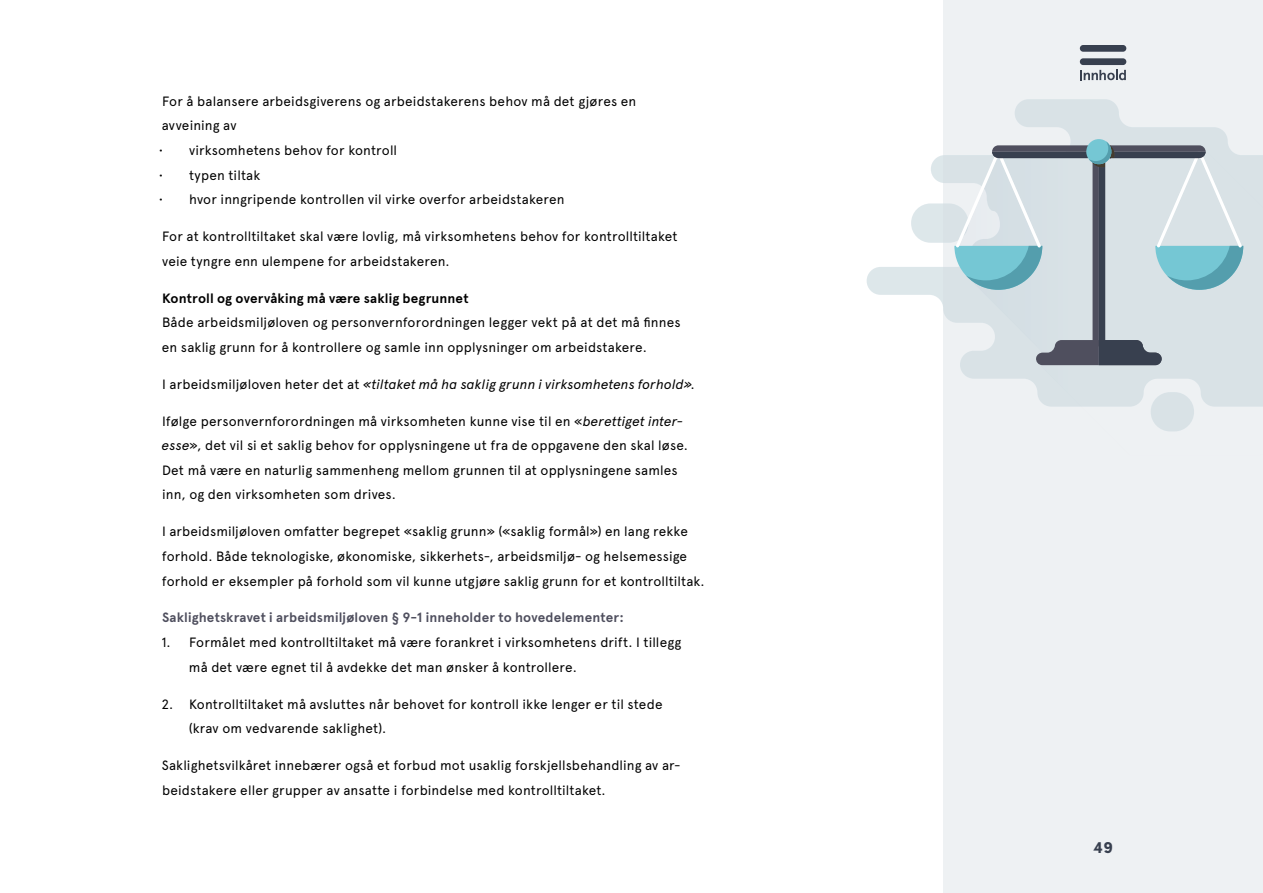
<style>
.page{position:relative;width:1263px;height:893px;background:#fff}
.page>*{position:absolute;margin:0;border:0;box-sizing:border-box;transform-origin:0 0}
.t1{font:700 16.5px "Sofia Pro";color:#38404f}
.t2{font:13.5px/24.6px "Apercu";letter-spacing:.01em;color:#000}
.t3{font:italic 13.5px "Apercu";color:#000}
.t4{font:700 13.5px "Apercu";letter-spacing:.01em;color:#4f4f5e}
.t5{font:700 13.5px "Apercu";letter-spacing:.01em;color:#000}
.s1{font-style:normal}
.s2{font-style:italic}
</style>
<div class="page">
<div style="left:943px;top:0;width:320px;height:893px;background:#eef1f3"></div>
<svg style="left:867px;top:99px;width:361px;height:223px"></svg>
<div style="left:1080px;top:58px;width:46px;height:7px;background:#38404f;border-radius:3px"></div>
<div style="left:1080px;top:45px;width:46px;height:7px;background:#38404f;border-radius:3px"></div>
<svg style="left:1080px;top:70px;width:46px;height:10px"></svg>
<div style="left:959px;top:150px;width:304px;height:305px;background:linear-gradient(to bottom,#d5dfe3,#e5ebee)"></div>
<div style="left:1086px;top:139px;width:25px;height:25px;background:#75c7d4;border-radius:50%"></div>
<svg style="left:954px;top:141px;width:289px;height:224px"></svg>
<p class="t2" style="left:162px;top:89px;width:476px">For å balansere arbeidsgiverens og arbeidstakerens behov må det gjøres en avveining av</p>
<p class="t2" style="left:158px;top:138px;width:241px">• virksomhetens behov for kontroll</p>
<p class="t2" style="left:158px;top:163px;width:104px">• typen tiltak</p>
<p class="t2" style="left:158px;top:187px;width:408px">• hvor inngripende kontrollen vil virke overfor arbeidstakeren</p>
<p class="t2" style="left:162px;top:224px;width:517px">For at kontrolltiltaket skal være lovlig, må virksomhetens behov for kontrolltiltaket veie tyngre enn ulempene for arbeidstakeren.</p>
<p class="t5" style="left:162px;top:290px;width:308px">Kontroll og overvåking må være saklig begrunnet</p>
<p class="t2" style="left:162px;top:310px;width:520px">Både arbeidsmiljøloven og personvernforordningen legger vekt på at det må finnes en saklig grunn for å kontrollere og samle inn opplysninger om arbeidstakere.</p>
<p class="t3" style="left:162px;top:373px;width:535px"><span class="s1">I arbeidsmiljøloven heter det at</span> «tiltaket må ha saklig grunn i virksomhetens forhold».</p>
<p class="t2" style="left:162px;top:408px;width:528px">Ifølge personvernforordningen må virksomheten kunne vise til en «<span class="s2">berettiget inter&shy;esse</span>», det vil si et saklig behov for opplysningene ut fra de oppgavene den skal løse.<br>Det må være en naturlig sammenheng mellom grunnen til at opplysningene samles inn, og den virksomheten som drives.</p>
<p class="t2" style="left:162px;top:519px;width:544px">I arbeidsmiljøloven omfatter begrepet «saklig grunn» («saklig formål») en lang rekke forhold. Både teknologiske, økonomiske, sikkerhets-, arbeidsmiljø- og helsemessige forhold er eksempler på forhold som vil kunne utgjøre saklig grunn for et kontrolltiltak.</p>
<p class="t4" style="left:162px;top:610px;width:463px">Saklighetskravet i arbeidsmiljøloven § 9-1 inneholder to hovedelementer:</p>
<p class="t2" style="left:189px;top:630px;width:494px;text-indent:-28px">1. Formålet med kontrolltiltaket må være forankret i virksomhetens drift. I tillegg må det være egnet til å avdekke det man ønsker å kontrollere.</p>
<p class="t2" style="left:189px;top:691px;width:475px;text-indent:-27px">2. Kontrolltiltaket må avsluttes når behovet for kontroll ikke lenger er til stede (krav om vedvarende saklighet).</p>
<p class="t2" style="left:162px;top:753px;width:520px">Saklighetsvilkåret innebærer også et forbud mot usaklig forskjellsbehandling av ar&shy;beidstakere eller grupper av ansatte i forbindelse med kontrolltiltaket.</p>
<p class="t1" style="left:1093px;top:834px;width:21px">49</p>
</div>
